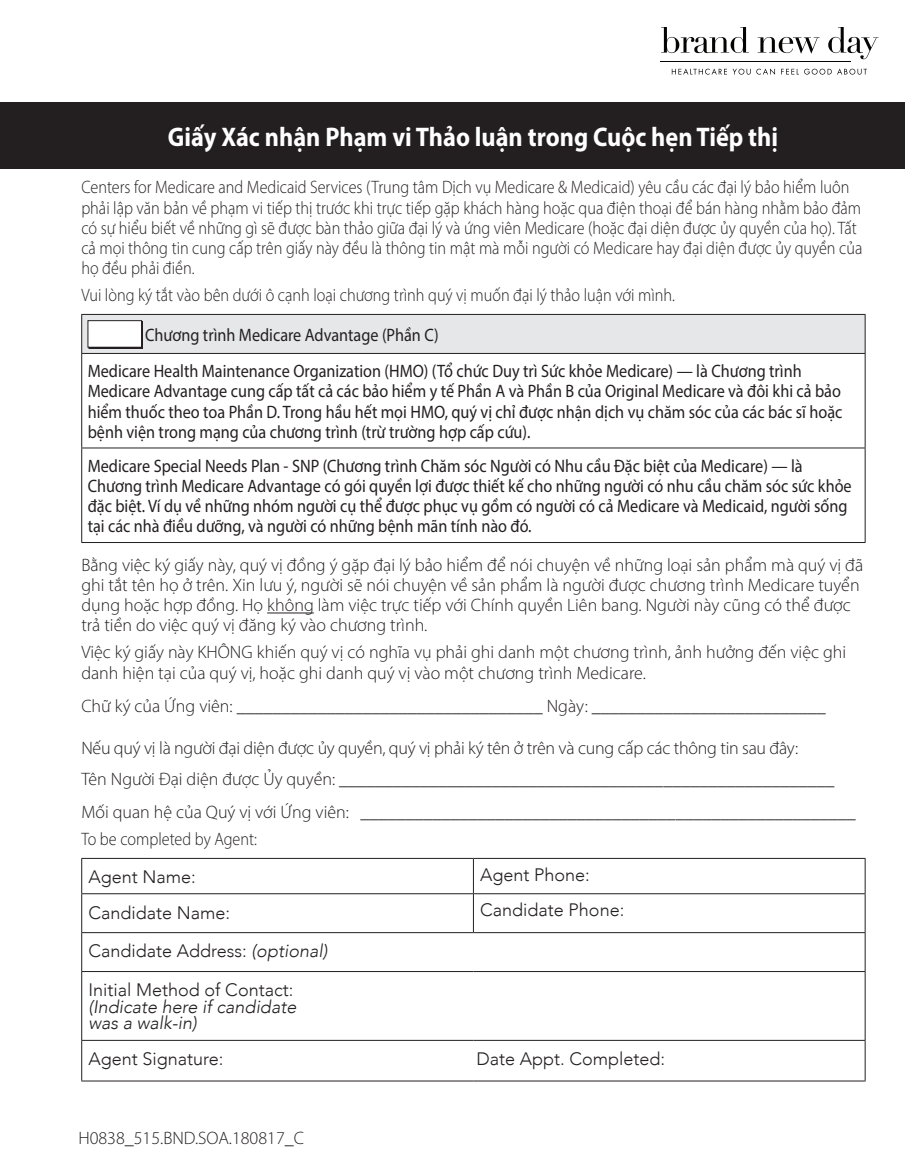
<style>
.page{position:relative;width:905px;height:1175px;background:#fff}
.page>*{position:absolute;margin:0;border:0;box-sizing:border-box;transform-origin:0 0}
.Centered_Body{font:700 27px "Myriad Pro";color:#fff;scale:.9 1}
.Body{font:300 18px/20.2px "Myriad Pro";color:#231f20}
.Body-2{font:18px/20.2px "Myriad Pro";color:#231f20;scale:.9 1}
.Body-3{font:300 18px/20.2px "Myriad Pro";color:#231f20;scale:.9 1}
.t1{font:300 18px "Avenir";color:#231f20}
.Centered_Body-2{font:300 18px "Myriad Pro";color:#231f20;scale:.9 1}
.t2{font:italic 300 18px/16.5px "Avenir";color:#231f20}
.s1{font-style:italic}
.s2{font-style:normal}
</style>
<div class="page">
<div style="left:0;top:102px;width:904px;height:67px;background:#231f20"></div>
<svg style="left:661px;top:27px;width:87px;height:26px"></svg>
<svg style="left:757px;top:37px;width:62px;height:17px"></svg>
<svg style="left:828px;top:27px;width:50px;height:32px"></svg>
<hr style="left:660px;top:61px;width:191px;height:1px;background:#040503">
<svg style="left:671px;top:69px;width:79px;height:6px"></svg>
<svg style="left:756px;top:69px;width:19px;height:6px"></svg>
<svg style="left:781px;top:69px;width:17px;height:5px"></svg>
<svg style="left:804px;top:69px;width:27px;height:6px"></svg>
<svg style="left:837px;top:69px;width:29px;height:6px"></svg>
<hr style="left:267px;top:612px;width:47px;height:1px;background:#231f20">
<div style="left:82px;top:314px;width:783px;height:39px;background:#e6e7e9"></div>
<hr style="left:81px;top:314px;width:784px;height:1px;background:#231f20">
<hr style="left:81px;top:315px;width:1px;height:38px;background:#231f20">
<hr style="left:864px;top:315px;width:1px;height:38px;background:#231f20">
<hr style="left:81px;top:353px;width:784px;height:1px;background:#231f20">
<hr style="left:81px;top:354px;width:1px;height:93px;background:#231f20">
<hr style="left:864px;top:354px;width:1px;height:93px;background:#231f20">
<hr style="left:81px;top:447px;width:784px;height:1px;background:#231f20">
<hr style="left:81px;top:448px;width:1px;height:94px;background:#231f20">
<hr style="left:864px;top:448px;width:1px;height:94px;background:#231f20">
<hr style="left:81px;top:542px;width:784px;height:1px;background:#231f20">
<div style="left:89px;top:321px;width:54px;height:27px;background:#231f20"></div>
<div style="left:88px;top:321px;width:53px;height:26px;background:#fff"></div>
<div style="left:88px;top:320px;width:54px;height:27px;border:1px solid #231f20"></div>
<hr style="left:864px;top:933px;width:1px;height:38px;background:#231f20">
<hr style="left:864px;top:972px;width:1px;height:68px;background:#231f20">
<hr style="left:864px;top:1040px;width:1px;height:40px;background:#231f20">
<hr style="left:81px;top:858px;width:392px;height:1px;background:#231f20">
<hr style="left:81px;top:858px;width:1px;height:35px;background:#231f20">
<hr style="left:473px;top:858px;width:392px;height:1px;background:#231f20">
<hr style="left:473px;top:858px;width:1px;height:35px;background:#231f20">
<hr style="left:864px;top:858px;width:1px;height:35px;background:#231f20">
<hr style="left:81px;top:893px;width:392px;height:1px;background:#231f20">
<hr style="left:81px;top:894px;width:1px;height:38px;background:#231f20">
<hr style="left:473px;top:893px;width:392px;height:1px;background:#231f20">
<hr style="left:473px;top:894px;width:1px;height:38px;background:#231f20">
<hr style="left:864px;top:894px;width:1px;height:38px;background:#231f20">
<hr style="left:81px;top:932px;width:392px;height:1px;background:#231f20">
<hr style="left:81px;top:933px;width:1px;height:38px;background:#231f20">
<hr style="left:473px;top:932px;width:392px;height:1px;background:#231f20">
<hr style="left:81px;top:971px;width:392px;height:1px;background:#231f20">
<hr style="left:81px;top:972px;width:1px;height:68px;background:#231f20">
<hr style="left:473px;top:971px;width:392px;height:1px;background:#231f20">
<hr style="left:81px;top:1040px;width:392px;height:1px;background:#231f20">
<hr style="left:81px;top:1040px;width:1px;height:40px;background:#231f20">
<hr style="left:473px;top:1040px;width:392px;height:1px;background:#231f20">
<hr style="left:81px;top:1080px;width:392px;height:1px;background:#231f20">
<hr style="left:473px;top:1080px;width:392px;height:1px;background:#231f20">
<p class="Centered_Body" style="left:168px;top:119px;width:679px">Giấy Xác nhận Phạm vi Thảo luận trong Cuộc hẹn Tiếp thị</p>
<p class="Body-3" style="left:81px;top:177px;width:869px">Centers for Medicare and Medicaid Services (Trung tâm Dịch vụ Medicare &amp; Medicaid) yêu cầu các đại lý bảo hiểm luôn phải lập văn bản về phạm vi tiếp thị trước khi trực tiếp gặp khách hàng hoặc qua điện thoại để bán hàng nhằm bảo đảm có sự hiểu biết về những gì sẽ được bàn thảo giữa đại lý và ứng viên Medicare (hoặc đại diện được ủy quyền của họ). Tất cả mọi thông tin cung cấp trên giấy này đều là thông tin mật mà mỗi người có Medicare hay đại diện được ủy quyền của họ đều phải điền.</p>
<p class="Centered_Body-2" style="left:81px;top:284px;width:661px">Vui lòng ký tắt vào bên dưới ô cạnh loại chương trình quý vị muốn đại lý thảo luận với mình.</p>
<p class="Body-2" style="left:145px;top:325px;width:327px">Chương trình Medicare Advantage (Phần C)</p>
<p class="Body-2" style="left:88px;top:360px;width:840px">Medicare Health Maintenance Organization (HMO) (Tổ chức Duy trì Sức khỏe Medicare) — là Chương trình Medicare Advantage cung cấp tất cả các bảo hiểm y tế Phầ n A và Phầ n B của Original Medicare và đôi khi cả bảo hiểm thuốc theo toa Phầ n D. Trong hầ u hết mọi HMO, quý vị chỉ được nhậ n dịch vụ chăm sóc của các bác sĩ hoặc bệnh viện trong mạ ng của chương trình (trừ trường hợp cấp cứu).</p>
<p class="Body-2" style="left:88px;top:455px;width:850px">Medicare Special Needs Plan - SNP (Chương trình Chăm sóc Người có Nhu cầu Đặc biệt của Medicare) — là Chương trình Medicare Advantage có gói quyền lợi được thiết kế cho những người có nhu cầ u chăm sóc sức khỏe đặc biệt. Ví dụ về những nhóm người cụ thể được phục vụ gồm có người có cả Medicare và Medicaid, người sống tại các nhà điều dưỡng, và người có những bệnh mã n tính nào đó.</p>
<p class="Body" style="left:81px;top:554px;width:783px">Bằng việc ký giấy này, quý vị đồng ý gặp đại lý bảo hiểm để nói chuyện về những loại sản phẩm mà quý vị đã ghi tắt tên họ ở trên. Xin lưu ý, người sẽ nói chuyện về sản phẩm là người được chương trình Medicare tuyển dụ ng hoặc hợp đồng. Họ không làm việc trực tiếp với Chính quyền Liên bang. Người này cũng có thể được trả tiền do việc quý vị đăng ký vào chương trình.</p>
<p class="Body" style="left:81px;top:642px;width:766px">Việc ký giấy này KHÔNG khiến quý vị có nghĩa vụ phải ghi danh một chương trình, ảnh hưởng đến việc ghi danh hiện tại của quý vị, hoặc ghi danh quý vị vào một chương trình Medicare.</p>
<p class="Body" style="left:81px;top:696px;width:746px">Chữ ký của Ứ ng viên: __________________________________ Ngày: __________________________</p>
<p class="Body" style="left:81px;top:737px;width:718px">Nếu quý vị là người đại diện được ủy quyền, quý vị phải ký tên ở trên và cung cấp các thông tin sau đây:</p>
<p class="Body" style="left:81px;top:768px;width:754px">Tên Người Đại diện được Ủy quyền: _______________________________________________________</p>
<p class="Body" style="left:81px;top:802px;width:775px">Mối quan hệ của Quý vị với Ứng viên: _______________________________________________________</p>
<p class="Body-3" style="left:81px;top:829px;width:196px">To be completed by Agent:</p>
<p class="t1" style="left:88px;top:866px;width:109px">Agent Name:</p>
<p class="t1" style="left:480px;top:864px;width:111px">Agent Phone:</p>
<p class="t1" style="left:88px;top:901px;width:143px">Candidate Name:</p>
<p class="t1" style="left:480px;top:899px;width:146px">Candidate Phone:</p>
<p class="t1" style="left:88px;top:940px;width:240px">Candidate Address: <span class="s1">(optional)</span></p>
<p class="t2" style="left:88px;top:981px;width:209px"><span class="s2">Initial Method of Contact: </span>(Indicate here if candidate</p>
<p class="t2" style="left:88px;top:1014px;width:110px">was a walk-in)</p>
<p class="t1" style="left:88px;top:1048px;width:137px">Agent Signature:</p>
<p class="t1" style="left:476px;top:1048px;width:190px">Date Appt. Completed:</p>
<p class="Body" style="left:78px;top:1127px;width:227px">H0838_515.BND.SOA.180817_C</p>
</div>
